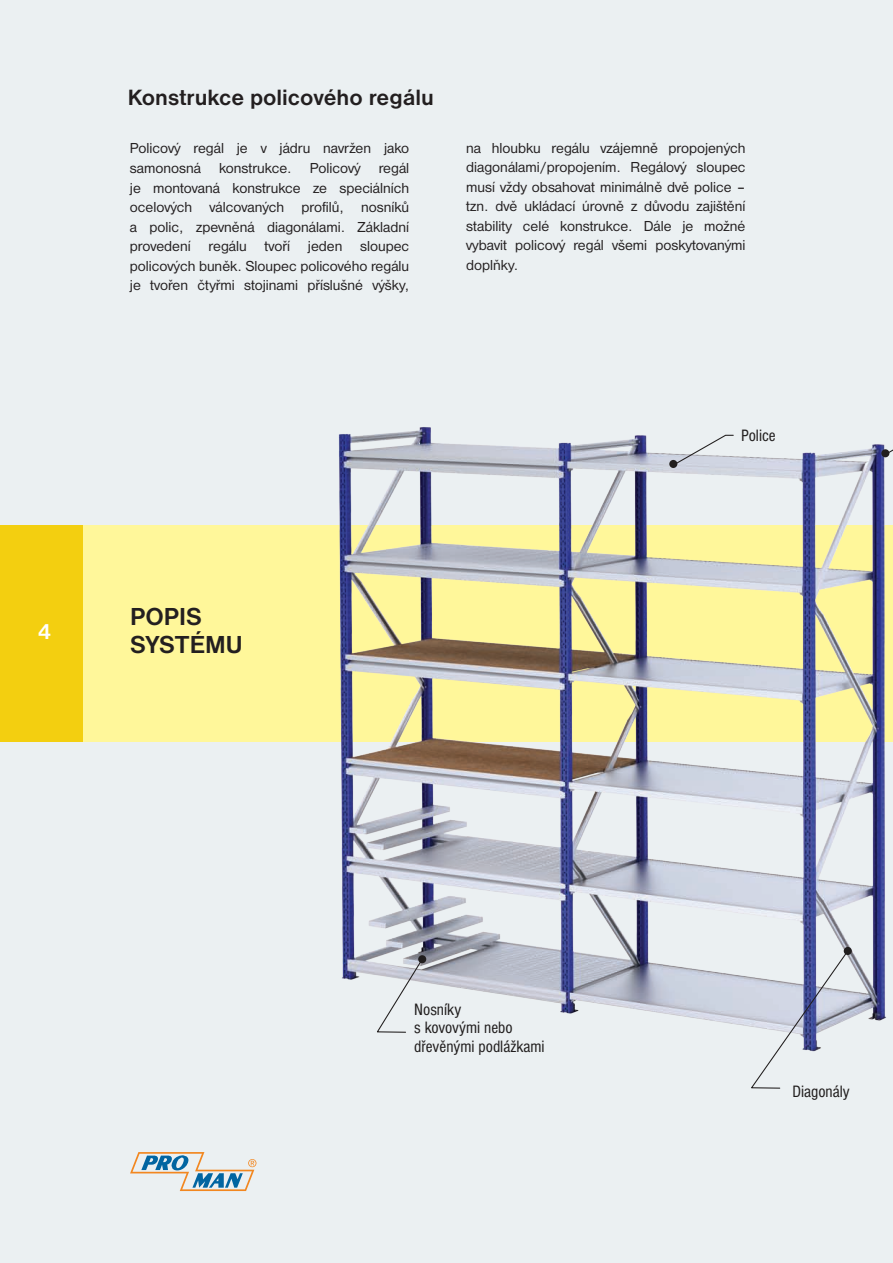
<style>
.page{position:relative;width:893px;height:1263px;background:#fff}
.page>*{position:absolute;margin:0;border:0;box-sizing:border-box;transform-origin:0 0}
.t1{font:700 25.5px/28.5px "Nimbus Sans DOT";color:#231f20}
.t2{font:700 22.95px "Nimbus Sans DOT";color:#231f20}
.t3{font:700 22.5px "Nimbus Sans DOT";color:#fff}
.t4{font:condensed 17.1px/18.5px "Nimbus Sans DOT";color:#211e1e}
.t5{font:15px/19.5px "Nimbus Sans DOT";color:#231f20;text-align:justify}
</style>
<div class="page">
<img style="left:0;top:0;width:892px;height:1262px">
<div style="left:669px;top:460px;width:8px;height:8px;background:#211e1e;border-radius:50%"></div>
<svg style="left:418px;top:954px;width:8px;height:9px"></svg>
<svg style="left:672px;top:434px;width:62px;height:32px"></svg>
<svg style="left:377px;top:957px;width:46px;height:76px"></svg>
<svg style="left:843px;top:946px;width:8px;height:8px"></svg>
<svg style="left:749px;top:949px;width:99px;height:139px"></svg>
<svg style="left:880px;top:449px;width:9px;height:8px"></svg>
<svg style="left:884px;top:423px;width:8px;height:32px"></svg>
<h3 class="t3" style="left:37px;top:618px;width:15px">4</h3>
<h2 class="t2" style="left:128px;top:84px;width:307px">Konstrukce policového regálu</h2>
<p class="t5" style="left:130px;top:139px;width:281px">Policový regál je v jádru navržen jako samonosná konstrukce. Policový regál je montovaná konstrukce ze speciálních ocelových válcovaných profilů, nosníků a polic, zpevněná diagonálami. Základní provedení regálu tvoří jeden sloupec policových buněk. Sloupec policového regálu je tvořen čtyřmi stojinami příslušné výšky,</p>
<p class="t5" style="left:466px;top:138px;width:281px">na hloubku regálu vzájemně propojených diagonálami/propojením. Regálový sloupec musí vždy obsahovat minimálně dvě police – tzn. dvě ukládací úrovně z důvodu zajištění stability celé konstrukce. Dále je možné vybavit policový regál všemi poskytovanými doplňky.</p>
<p class="t4" style="left:740px;top:426px;width:36px">Police</p>
<h1 class="t1" style="left:130px;top:602px;width:114px">POPIS<br>SYSTÉMU</h1>
<p class="t4" style="left:414px;top:999px;width:132px">Nosníky<br>s kovovými nebo dřevěnými podlážkami</p>
<p class="t4" style="left:792px;top:1082px;width:59px">Diagonály</p>
</div>
